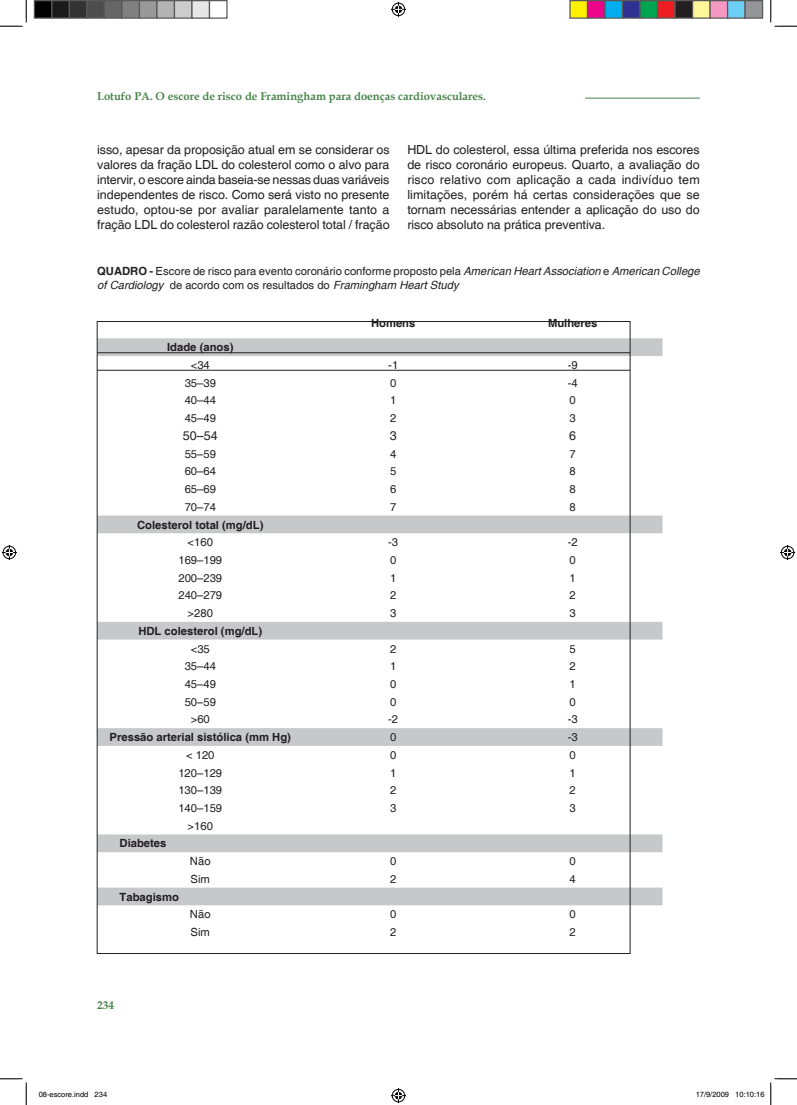
<style>
.page{position:relative;width:797px;height:1105px;background:#fff}
.page>*{position:absolute;margin:0;border:0;box-sizing:border-box;transform-origin:0 0}
.t1{font:12.5px/15px "Helvetica";letter-spacing:-.005em;color:#231f20;text-align:justify}
.t2{font:11.25px/13.5px "Helvetica";color:#231f20}
.t3{font:700 11.25px "Helvetica";color:#231f20}
.t4{font:700 11.25px "Book Antiqua";color:#47844a}
.t5{font:7.5px "Helvetica";color:#000}
.s1{font-weight:700}
.s2{font-style:italic}
</style>
<div class="page">
<hr style="left:585px;top:98px;width:114px;height:1px;background:#47844a">
<svg style="left:99px;top:338px;width:563px;height:567px"></svg>
<hr style="left:97px;top:352px;width:533px;height:1px;background:#231f20">
<hr style="left:97px;top:370px;width:533px;height:1px;background:#231f20">
<svg style="left:0;top:0;width:27px;height:27px"></svg>
<svg style="left:0;top:1078px;width:27px;height:27px"></svg>
<svg style="left:770px;top:0;width:27px;height:27px"></svg>
<svg style="left:770px;top:1078px;width:27px;height:27px"></svg>
<svg style="left:391px;top:2px;width:15px;height:15px"></svg>
<svg style="left:391px;top:1088px;width:15px;height:15px"></svg>
<svg style="left:2px;top:545px;width:15px;height:15px"></svg>
<svg style="left:780px;top:545px;width:15px;height:15px"></svg>
<div style="left:34px;top:1px;width:18px;height:17px;background:#000"></div>
<div style="left:34px;top:0;width:18px;height:19px;border:1px solid #595959"></div>
<div style="left:52px;top:1px;width:17px;height:17px;background:#1a1a1a"></div>
<div style="left:51px;top:0;width:19px;height:19px;border:1px solid #595959"></div>
<div style="left:69px;top:1px;width:18px;height:17px;background:#333"></div>
<div style="left:69px;top:0;width:19px;height:19px;border:1px solid #595959"></div>
<div style="left:87px;top:1px;width:17px;height:17px;background:#4d4d4d"></div>
<div style="left:86px;top:0;width:19px;height:19px;border:1px solid #595959"></div>
<div style="left:104px;top:1px;width:18px;height:17px;background:#666"></div>
<div style="left:104px;top:0;width:18px;height:19px;border:1px solid #595959"></div>
<div style="left:122px;top:1px;width:17px;height:17px;background:#808080"></div>
<div style="left:121px;top:0;width:19px;height:19px;border:1px solid #595959"></div>
<div style="left:139px;top:1px;width:18px;height:17px;background:#999"></div>
<div style="left:139px;top:0;width:19px;height:19px;border:1px solid #595959"></div>
<div style="left:157px;top:1px;width:17px;height:17px;background:#b3b3b3"></div>
<div style="left:156px;top:0;width:19px;height:19px;border:1px solid #595959"></div>
<div style="left:174px;top:1px;width:18px;height:17px;background:#ccc"></div>
<div style="left:174px;top:0;width:18px;height:19px;border:1px solid #595959"></div>
<div style="left:192px;top:1px;width:17px;height:17px;background:#e6e6e6"></div>
<div style="left:191px;top:0;width:19px;height:19px;border:1px solid #595959"></div>
<div style="left:209px;top:0;width:19px;height:19px;border:1px solid #595959"></div>
<div style="left:570px;top:1px;width:17px;height:17px;background:#fff101"></div>
<div style="left:569px;top:0;width:19px;height:19px;border:1px solid #595959"></div>
<div style="left:587px;top:1px;width:18px;height:17px;background:#ed028c"></div>
<div style="left:587px;top:0;width:18px;height:19px;border:1px solid #595959"></div>
<div style="left:605px;top:1px;width:17px;height:17px;background:#00aeef"></div>
<div style="left:604px;top:0;width:19px;height:19px;border:1px solid #595959"></div>
<div style="left:622px;top:1px;width:18px;height:17px;background:#2e3092"></div>
<div style="left:622px;top:0;width:18px;height:19px;border:1px solid #595959"></div>
<div style="left:640px;top:1px;width:17px;height:17px;background:#00a54f"></div>
<div style="left:639px;top:0;width:19px;height:19px;border:1px solid #595959"></div>
<div style="left:657px;top:1px;width:18px;height:17px;background:#ee1d23"></div>
<div style="left:657px;top:0;width:18px;height:19px;border:1px solid #595959"></div>
<div style="left:675px;top:1px;width:17px;height:17px;background:#231f20"></div>
<div style="left:674px;top:0;width:19px;height:19px;border:1px solid #595959"></div>
<div style="left:692px;top:1px;width:18px;height:17px;background:#fff79a"></div>
<div style="left:692px;top:0;width:18px;height:19px;border:1px solid #595959"></div>
<div style="left:710px;top:1px;width:17px;height:17px;background:#f499c2"></div>
<div style="left:709px;top:0;width:19px;height:19px;border:1px solid #595959"></div>
<div style="left:727px;top:1px;width:18px;height:17px;background:#6bcff6"></div>
<div style="left:727px;top:0;width:18px;height:19px;border:1px solid #595959"></div>
<div style="left:745px;top:1px;width:17px;height:17px;background:#939598"></div>
<div style="left:744px;top:0;width:19px;height:19px;border:1px solid #595959"></div>
<p class="t4" style="left:97px;top:88px;width:390px">Lotufo PA. O escore de risco de Framingham para doenças cardiovasculares.</p>
<p class="t1" style="left:97px;top:143px;width:294px">isso, apesar da proposição atual em se considerar os valores da fração LDL do colesterol como o alvo para intervir, o escore ainda baseia-se nessas duas variáveis independentes de risco. Como será visto no presente estudo, optou-se por avaliar paralelamente tanto a fração LDL do colesterol razão colesterol total / fração</p>
<p class="t1" style="left:407px;top:143px;width:294px">HDL do colesterol, essa última preferida nos escores de risco coronário europeus. Quarto, a avaliação do risco relativo com aplicação a cada indivíduo tem limitações, porém há certas considerações que se tornam necessárias entender a aplicação do uso do risco absoluto na prática preventiva.</p>
<p class="t2" style="left:97px;top:265px;width:604px"><span class="s1">QUADRO -</span> Escore de risco para evento coronário conforme proposto pela <span class="s2">American Heart Association</span> e <span class="s2">American College of Cardiology</span> de acordo com os resultados do <span class="s2">Framingham Heart Study</span></p>
<p class="t3" style="left:371px;top:316px;width:46px">Homens</p>
<p class="t3" style="left:548px;top:316px;width:51px">Mulheres</p>
<p class="t3" style="left:167px;top:340px;width:68px">Idade (anos)</p>
<p class="t2" style="left:191px;top:359px;width:21px">&lt;34</p>
<p class="t2" style="left:388px;top:359px;width:12px">-1</p>
<p class="t2" style="left:567px;top:359px;width:12px">-9</p>
<p class="t2" style="left:185px;top:376px;width:33px">35–39</p>
<p class="t2" style="left:390px;top:376px;width:8px">0</p>
<p class="t2" style="left:567px;top:376px;width:12px">-4</p>
<p class="t2" style="left:185px;top:394px;width:33px">40–44</p>
<p class="t2" style="left:390px;top:394px;width:8px">1</p>
<p class="t2" style="left:569px;top:394px;width:8px">0</p>
<p class="t2" style="left:185px;top:412px;width:33px">45–49</p>
<p class="t2" style="left:390px;top:412px;width:8px">2</p>
<p class="t2" style="left:569px;top:412px;width:8px">3</p>
<p class="t1" style="left:183px;top:429px;width:36px">50–54</p>
<p class="t1" style="left:390px;top:429px;width:8px">3</p>
<p class="t1" style="left:569px;top:429px;width:8px">6</p>
<p class="t2" style="left:185px;top:447px;width:33px">55–59</p>
<p class="t2" style="left:390px;top:447px;width:8px">4</p>
<p class="t2" style="left:569px;top:447px;width:8px">7</p>
<p class="t2" style="left:185px;top:465px;width:33px">60–64</p>
<p class="t2" style="left:390px;top:465px;width:8px">5</p>
<p class="t2" style="left:569px;top:465px;width:8px">8</p>
<p class="t2" style="left:185px;top:483px;width:33px">65–69</p>
<p class="t2" style="left:390px;top:483px;width:8px">6</p>
<p class="t2" style="left:569px;top:483px;width:8px">8</p>
<p class="t2" style="left:185px;top:500px;width:33px">70–74</p>
<p class="t2" style="left:390px;top:500px;width:8px">7</p>
<p class="t2" style="left:569px;top:500px;width:8px">8</p>
<p class="t3" style="left:137px;top:518px;width:128px">Colesterol total (mg/dL)</p>
<p class="t2" style="left:188px;top:536px;width:27px">&lt;160</p>
<p class="t2" style="left:388px;top:536px;width:12px">-3</p>
<p class="t2" style="left:567px;top:536px;width:12px">-2</p>
<p class="t2" style="left:178px;top:554px;width:45px">169–199</p>
<p class="t2" style="left:390px;top:554px;width:8px">0</p>
<p class="t2" style="left:569px;top:554px;width:8px">0</p>
<p class="t2" style="left:178px;top:571px;width:45px">200–239</p>
<p class="t2" style="left:390px;top:571px;width:8px">1</p>
<p class="t2" style="left:569px;top:571px;width:8px">1</p>
<p class="t2" style="left:178px;top:589px;width:45px">240–279</p>
<p class="t2" style="left:390px;top:589px;width:8px">2</p>
<p class="t2" style="left:569px;top:589px;width:8px">2</p>
<p class="t2" style="left:188px;top:607px;width:27px">&gt;280</p>
<p class="t2" style="left:390px;top:607px;width:8px">3</p>
<p class="t2" style="left:569px;top:607px;width:8px">3</p>
<p class="t3" style="left:138px;top:624px;width:125px">HDL colesterol (mg/dL)</p>
<p class="t2" style="left:191px;top:642px;width:21px">&lt;35</p>
<p class="t2" style="left:390px;top:642px;width:8px">2</p>
<p class="t2" style="left:569px;top:642px;width:8px">5</p>
<p class="t2" style="left:185px;top:660px;width:33px">35–44</p>
<p class="t2" style="left:390px;top:660px;width:8px">1</p>
<p class="t2" style="left:569px;top:660px;width:8px">2</p>
<p class="t2" style="left:185px;top:678px;width:33px">45–49</p>
<p class="t2" style="left:390px;top:678px;width:8px">0</p>
<p class="t2" style="left:569px;top:678px;width:8px">1</p>
<p class="t2" style="left:185px;top:695px;width:33px">50–59</p>
<p class="t2" style="left:390px;top:695px;width:8px">0</p>
<p class="t2" style="left:569px;top:695px;width:8px">0</p>
<p class="t2" style="left:191px;top:713px;width:21px">&gt;60</p>
<p class="t2" style="left:388px;top:713px;width:12px">-2</p>
<p class="t2" style="left:567px;top:713px;width:12px">-3</p>
<p class="t3" style="left:110px;top:730px;width:183px">Pressão arterial sistólica (mm Hg)</p>
<p class="t2" style="left:390px;top:731px;width:8px">0</p>
<p class="t2" style="left:567px;top:731px;width:12px">-3</p>
<p class="t2" style="left:186px;top:748px;width:30px">&lt; 120</p>
<p class="t2" style="left:390px;top:748px;width:8px">0</p>
<p class="t2" style="left:569px;top:748px;width:8px">0</p>
<p class="t2" style="left:178px;top:766px;width:45px">120–129</p>
<p class="t2" style="left:390px;top:766px;width:8px">1</p>
<p class="t2" style="left:569px;top:766px;width:8px">1</p>
<p class="t2" style="left:178px;top:784px;width:45px">130–139</p>
<p class="t2" style="left:390px;top:784px;width:8px">2</p>
<p class="t2" style="left:569px;top:784px;width:8px">2</p>
<p class="t2" style="left:178px;top:802px;width:45px">140–159</p>
<p class="t2" style="left:390px;top:802px;width:8px">3</p>
<p class="t2" style="left:569px;top:802px;width:8px">3</p>
<p class="t2" style="left:188px;top:819px;width:27px">&gt;160</p>
<p class="t3" style="left:119px;top:837px;width:48px">Diabetes</p>
<p class="t2" style="left:190px;top:855px;width:22px">Não</p>
<p class="t2" style="left:390px;top:855px;width:8px">0</p>
<p class="t2" style="left:569px;top:855px;width:8px">0</p>
<p class="t2" style="left:191px;top:873px;width:21px">Sim</p>
<p class="t2" style="left:390px;top:873px;width:8px">2</p>
<p class="t2" style="left:569px;top:873px;width:8px">4</p>
<p class="t3" style="left:119px;top:890px;width:61px">Tabagismo</p>
<p class="t2" style="left:190px;top:908px;width:22px">Não</p>
<p class="t2" style="left:390px;top:908px;width:8px">0</p>
<p class="t2" style="left:569px;top:908px;width:8px">0</p>
<p class="t2" style="left:191px;top:926px;width:21px">Sim</p>
<p class="t2" style="left:390px;top:926px;width:8px">2</p>
<p class="t2" style="left:569px;top:926px;width:8px">2</p>
<p class="t4" style="left:97px;top:998px;width:18px">234</p>
<p class="t5" style="left:39px;top:1090px;width:70px">08-escore.indd 234</p>
<p class="t5" style="left:695px;top:1090px;width:70px">17/9/2009 10:10:16</p>
</div>
